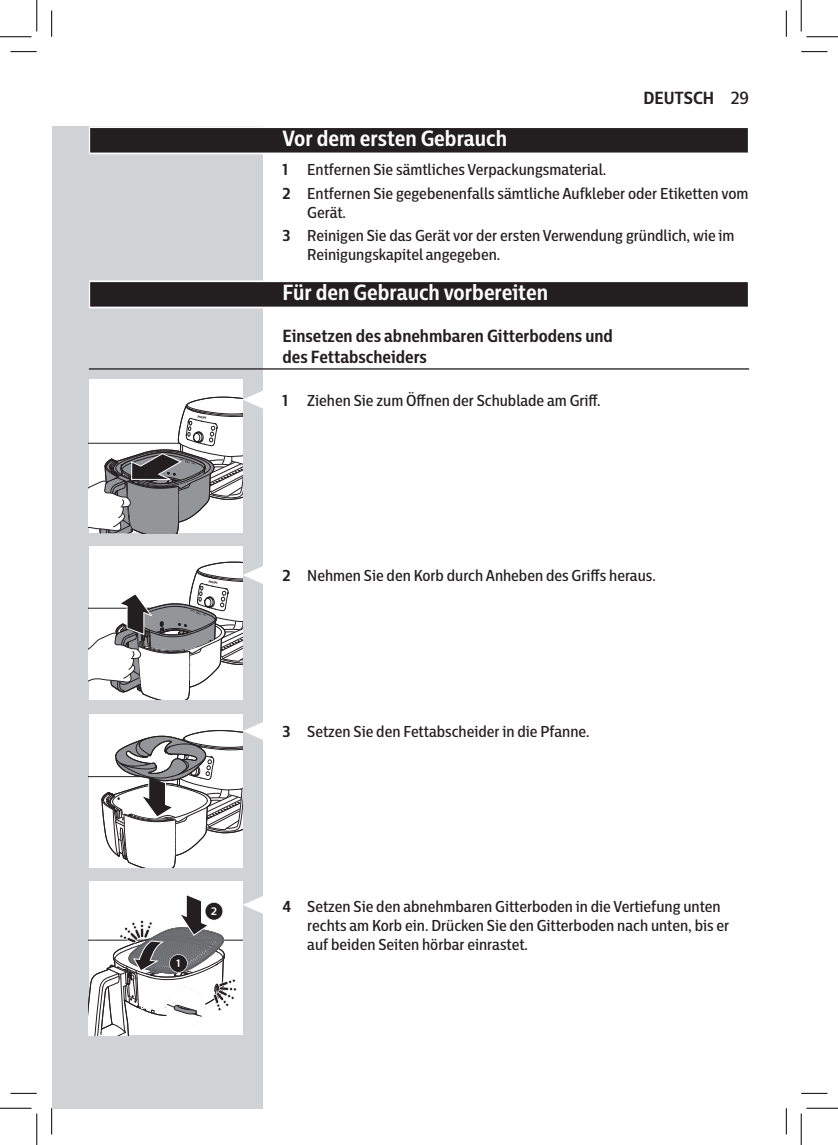
<style>
.page{position:relative;width:838px;height:1145px;background:#fff}
.page>*{position:absolute;margin:0;border:0;box-sizing:border-box;transform-origin:0 0}
.chapter-title-paragr{font:700 21.88px "Centrale Sans Cnd";color:#fff}
.heading-title-paragr{font:700 17.5px/21px "Centrale Sans Cnd";color:#231f20}
.t1{font:500 15.75px/18.9px "Centrale Sans Cnd";color:#231f20}
.t2{font:700 10.85px "Centrale Sans Rnd";color:#fff}
.s1{font-weight:500}
.s2{font-weight:700}
</style>
<div class="page">
<div style="left:52px;top:126px;width:210px;height:982px;background:#d1d2d4"></div>
<div style="left:89px;top:126px;width:660px;height:28px;background:#fff"></div>
<div style="left:90px;top:128px;width:657px;height:25px;background:#231f20"></div>
<div style="left:89px;top:280px;width:660px;height:28px;background:#fff"></div>
<div style="left:90px;top:282px;width:657px;height:25px;background:#231f20"></div>
<hr style="left:89px;top:368px;width:660px;height:2px;background:#231f20">
<div style="left:89px;top:379px;width:154px;height:154px;background:#fff"></div>
<svg style="left:89px;top:390px;width:174px;height:143px"></svg>
<div style="left:89px;top:546px;width:154px;height:154px;background:#fff"></div>
<svg style="left:89px;top:561px;width:174px;height:139px"></svg>
<div style="left:89px;top:714px;width:154px;height:154px;background:#fff"></div>
<hr style="left:89px;top:776px;width:154px;height:1px;background:#231f20">
<svg style="left:101px;top:721px;width:162px;height:147px"></svg>
<svg style="left:243px;top:895px;width:20px;height:20px"></svg>
<div style="left:89px;top:882px;width:154px;height:153px;background:#fff"></div>
<hr style="left:89px;top:940px;width:154px;height:1px;background:#231f20">
<svg style="left:89px;top:895px;width:148px;height:140px"></svg>
<svg style="left:10px;top:51px;width:27px;height:1px"></svg>
<svg style="left:801px;top:51px;width:26px;height:1px"></svg>
<svg style="left:10px;top:1093px;width:27px;height:1px"></svg>
<svg style="left:801px;top:1093px;width:26px;height:1px"></svg>
<svg style="left:51px;top:10px;width:1px;height:27px"></svg>
<svg style="left:51px;top:1108px;width:1px;height:26px"></svg>
<svg style="left:786px;top:10px;width:1px;height:27px"></svg>
<svg style="left:786px;top:1108px;width:1px;height:26px"></svg>
<hr style="left:0;top:36px;width:32px;height:1px;background:#000">
<hr style="left:806px;top:36px;width:31px;height:1px;background:#000">
<hr style="left:0;top:1108px;width:32px;height:1px;background:#000">
<hr style="left:806px;top:1108px;width:31px;height:1px;background:#000">
<hr style="left:36px;top:0;width:1px;height:31px;background:#000">
<hr style="left:36px;top:1113px;width:1px;height:32px;background:#000">
<hr style="left:800px;top:0;width:1px;height:31px;background:#000">
<hr style="left:800px;top:1113px;width:1px;height:32px;background:#000">
<p class="t2" style="left:176px;top:957px;width:6px">1</p>
<p class="t2" style="left:211px;top:905px;width:8px">2</p>
<p class="heading-title-paragr" style="left:643px;top:87px;width:107px">DEUTSCH <span class="s1">29</span></p>
<p class="chapter-title-paragr" style="left:282px;top:124px;width:226px">Vor dem ersten Gebrauch</p>
<p class="t1" style="left:282px;top:160px;width:325px"><span class="s2">1</span> Entfernen Sie sämtliches Verpackungsmaterial.</p>
<p class="t1" style="left:307px;top:183px;width:442px;text-indent:-25px"><span class="s2">2</span> Entfernen Sie gegebenenfalls sämtliche Aufkleber oder Etiketten vom<br>Gerät.</p>
<p class="t1" style="left:307px;top:226px;width:429px;text-indent:-25px"><span class="s2">3</span> Reinigen Sie das Gerät vor der ersten Verwendung gründlich, wie im<br>Reinigungskapitel angegeben.</p>
<p class="chapter-title-paragr" style="left:282px;top:278px;width:267px">Für den Gebrauch vorbereiten</p>
<p class="heading-title-paragr" style="left:282px;top:325px;width:332px">Einsetzen des abnehmbaren Gitterbodens und des Fettabscheiders</p>
<p class="t1" style="left:282px;top:390px;width:320px"><span class="s2">1</span> Ziehen Sie zum Öffnen der Schublade am Griff.</p>
<p class="t1" style="left:282px;top:565px;width:375px"><span class="s2">2</span> Nehmen Sie den Korb durch Anheben des Griffs heraus.</p>
<p class="t1" style="left:282px;top:722px;width:309px"><span class="s2">3</span> Setzen Sie den Fettabscheider in die Pfanne.</p>
<p class="t1" style="left:307px;top:897px;width:423px;text-indent:-25px"><span class="s2">4</span> Setzen Sie den abnehmbaren Gitterboden in die Vertiefung unten rechts am Korb ein. Drücken Sie den Gitterboden nach unten, bis er auf beiden Seiten hörbar einrastet.</p>
</div>
